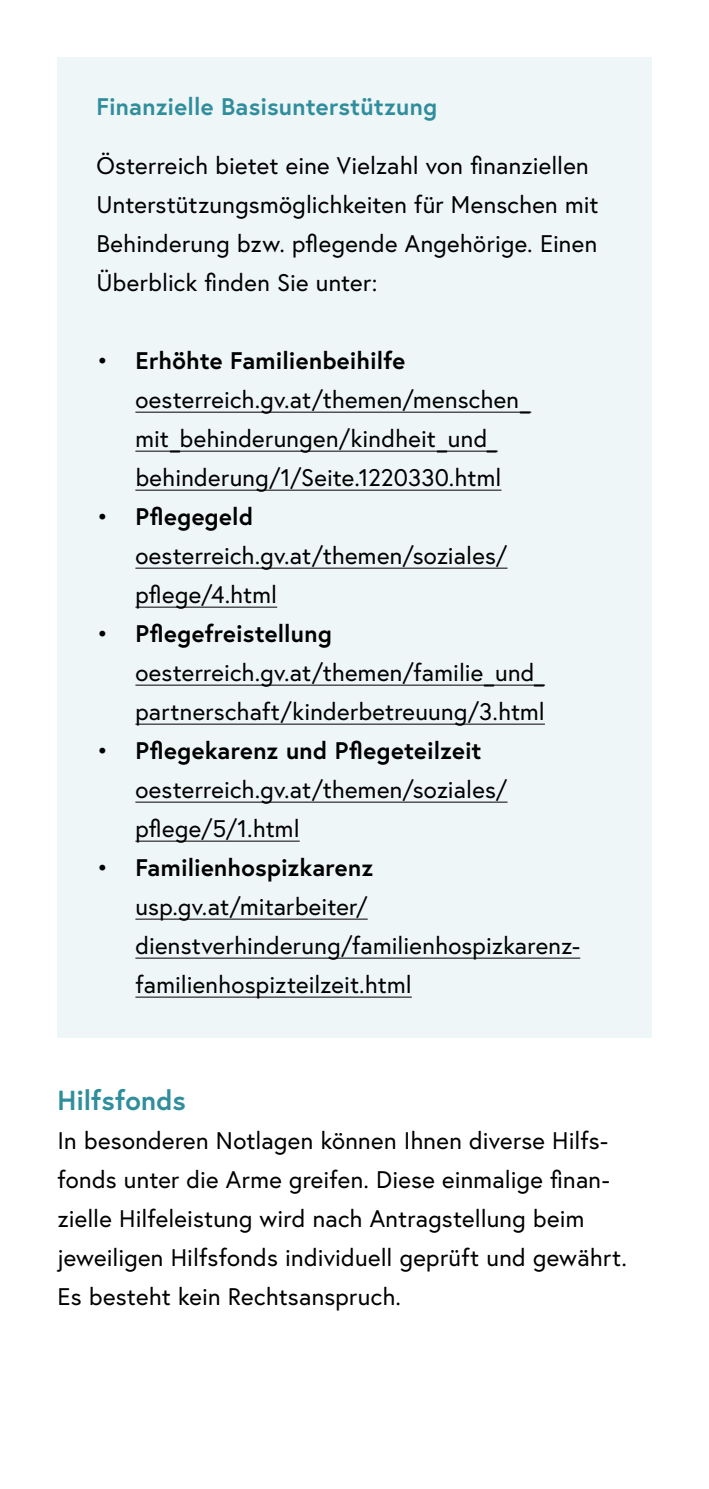
<style>
.page{position:relative;width:709px;height:1489px;background:#fff}
.page>*{position:absolute;margin:0;border:0;box-sizing:border-box;transform-origin:0 0}
.h3_als_h2{font:700 27.5px "Europa Austria";color:#308e9c}
.Infobox_p_Infobox{font:24px/39px "Europa Austria";letter-spacing:.01em;color:#000}
.Infobox_p_Infobox_Titel{font:700 24px "Europa Austria";letter-spacing:.005em;color:#308e9c}
.s1{font-weight:700}
</style>
<div class="page">
<div style="left:57px;top:57px;width:594px;height:102px;background:#eff6f8"></div>
<div style="left:57px;top:117px;width:594px;height:218px;background:#eff6f8"></div>
<div style="left:57px;top:311px;width:594px;height:219px;background:#eff6f8"></div>
<hr style="left:135px;top:412px;width:396px;height:1px;background:#000">
<hr style="left:135px;top:450px;width:363px;height:1px;background:#000">
<hr style="left:135px;top:489px;width:366px;height:1px;background:#000">
<div style="left:57px;top:506px;width:594px;height:141px;background:#eff6f8"></div>
<hr style="left:135px;top:567px;width:372px;height:1px;background:#000">
<hr style="left:135px;top:606px;width:142px;height:1px;background:#000">
<div style="left:57px;top:623px;width:594px;height:141px;background:#eff6f8"></div>
<hr style="left:135px;top:684px;width:410px;height:1px;background:#000">
<hr style="left:135px;top:723px;width:410px;height:1px;background:#000">
<div style="left:57px;top:740px;width:594px;height:141px;background:#eff6f8"></div>
<hr style="left:135px;top:801px;width:372px;height:1px;background:#000">
<hr style="left:135px;top:840px;width:165px;height:1px;background:#000">
<div style="left:57px;top:857px;width:594px;height:180px;background:#eff6f8"></div>
<hr style="left:135px;top:918px;width:233px;height:1px;background:#000">
<hr style="left:135px;top:957px;width:445px;height:1px;background:#000">
<hr style="left:135px;top:996px;width:277px;height:1px;background:#000">
<p class="Infobox_p_Infobox_Titel" style="left:96px;top:90px;width:342px">Finanzielle Basisunterstützung</p>
<p class="Infobox_p_Infobox" style="left:96px;top:146px;width:503px">Österreich bietet eine Vielzahl von finanziellen Unterstützungsmöglichkeiten für Menschen mit Behinderung bzw. pflegende Angehörige. Einen Überblick finden Sie unter:</p>
<p class="Infobox_p_Infobox" style="left:135px;top:341px;width:397px;text-indent:-39px">• <span class="s1">Erhöhte Familienbeihilfe </span>oesterreich.gv.at/themen/menschen_ mit_behinderungen/kindheit_und_ behinderung/1/Seite.1220330.html</p>
<p class="Infobox_p_Infobox" style="left:135px;top:497px;width:373px;text-indent:-39px">• <span class="s1">Pflegegeld </span>oesterreich.gv.at/themen/soziales/ pflege/4.html</p>
<p class="Infobox_p_Infobox" style="left:135px;top:614px;width:411px;text-indent:-39px">• <span class="s1">Pflegefreistellung </span>oesterreich.gv.at/themen/familie_und_ partnerschaft/kinderbetreuung/3.html</p>
<p class="Infobox_p_Infobox" style="left:135px;top:731px;width:373px;text-indent:-39px">• <span class="s1">Pflegekarenz und Pflegeteilzeit </span>oesterreich.gv.at/themen/soziales/ pflege/5/1.html</p>
<p class="Infobox_p_Infobox" style="left:135px;top:848px;width:446px;text-indent:-39px">• <span class="s1">Familienhospizkarenz </span>usp.gv.at/mitarbeiter/ dienstverhinderung/familienhospizkarenz&shy;familienhospizteilzeit.html</p>
<h2 class="h3_als_h2" style="left:57px;top:1081px;width:130px">Hilfsfonds</h2>
<p class="Infobox_p_Infobox" style="left:57px;top:1120px;width:571px">In besonderen Notlagen können Ihnen diverse Hilfs&shy;fonds unter die Arme greifen. Diese einmalige finan&shy;zielle Hilfeleistung wird nach Antragstellung beim jeweiligen Hilfsfonds individuell geprüft und gewährt.<br>Es besteht kein Rechtsanspruch.</p>
</div>
